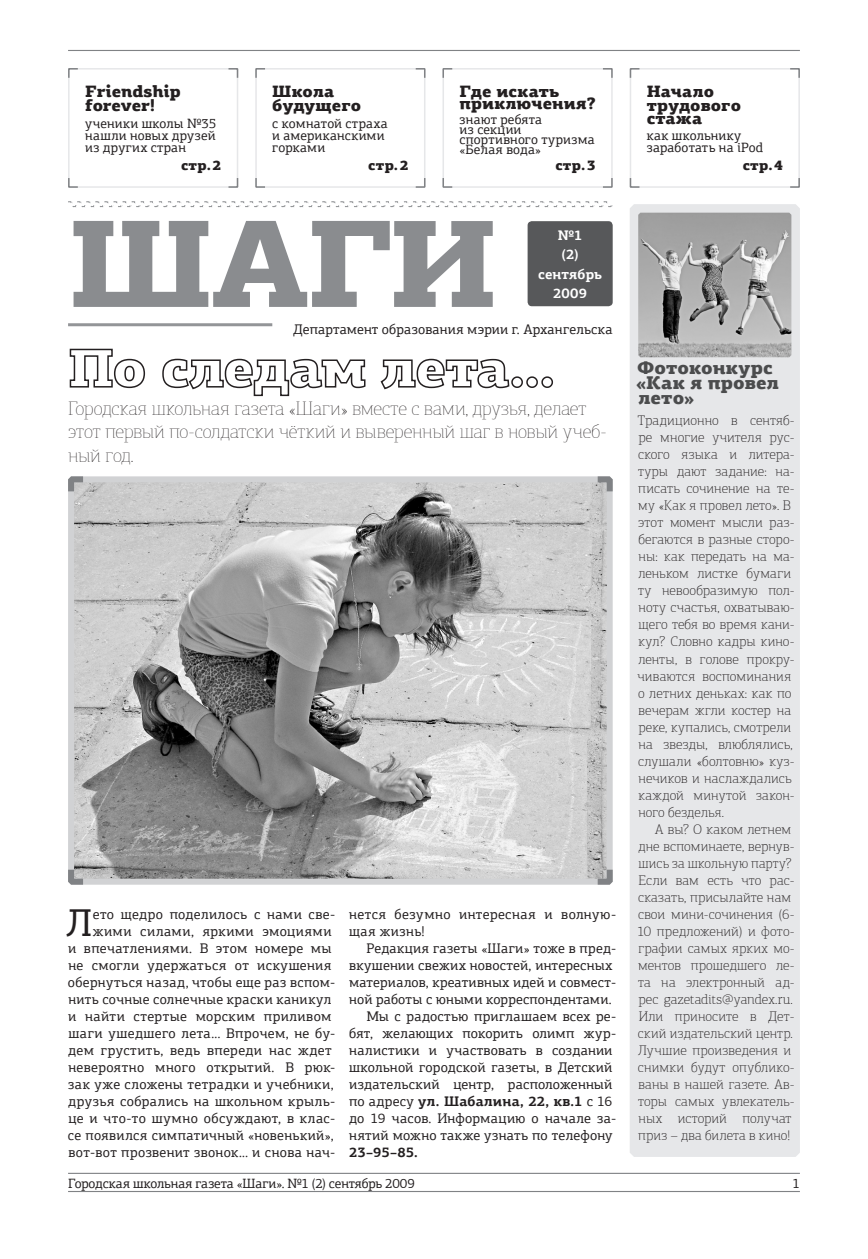
<style>
.page{position:relative;width:868px;height:1259px;background:#fff}
.page>*{position:absolute;margin:0;border:0;box-sizing:border-box;transform-origin:0 0}
.t1{font:900 124.65px "PF Agora Slab Pro";color:#8a8c8f}
.t2{font:38.85px "PF Agora Slab Pro";color:#231f20}
.t3{font:100 19.5px/23.4px "PF Agora Slab Pro";letter-spacing:-.005em;color:#231f20}
.t4{font:900 18.45px/15px "PF Agora Slab Pro";letter-spacing:.005em;color:#4b4c4d}
.t5{font:900 16.5px/13.6px "PF Agora Slab Pro";letter-spacing:.005em;color:#231f20}
.t6{font:13.95px/17px "PF Agora Slab Pro";letter-spacing:.02em;color:#231f20;text-align:right}
.t7{font:100 13.95px/17px "PF Agora Slab Pro";letter-spacing:.01em;color:#231f20}
.t8{font:700 13.95px "PF Agora Slab Pro";letter-spacing:.01em;color:#231f20}
.t9{font:900 13.95px "PF Agora Slab Pro";letter-spacing:.02em;color:#231f20}
.t10{font:700 13.95px/19.2px "PF Agora Slab Pro";letter-spacing:.01em;color:#fff;text-align:center}
.t11{font:13.5px/12.1px "PF Agora Slab Pro";letter-spacing:.01em;color:#231f20}
.t12{font:13.5px "PF Agora Slab Pro";letter-spacing:-.01em;color:#231f20}
.s1{font-weight:400}
</style>
<div class="page">
<hr style="left:68px;top:1191px;width:731px;height:1px;background:#808285">
<hr style="left:68px;top:1172px;width:731px;height:2px;background:#808285">
<hr style="left:68px;top:50px;width:731px;height:1px;background:#808285">
<div style="left:630px;top:204px;width:169px;height:953px;background:#e6e7e9"></div>
<svg style="left:68px;top:201px;width:544px;height:6px"></svg>
<img style="left:638px;top:213px;width:153px;height:144px">
<div style="left:527px;top:221px;width:85px;height:85px;background:#57585a;border-radius:4px"></div>
<hr style="left:68px;top:323px;width:204px;height:3px;background:#939598">
<svg style="left:69px;top:348px;width:77px;height:41px"></svg>
<svg style="left:162px;top:358px;width:204px;height:39px"></svg>
<svg style="left:380px;top:358px;width:173px;height:32px"></svg>
<svg style="left:68px;top:68px;width:171px;height:120px"></svg>
<svg style="left:255px;top:68px;width:171px;height:120px"></svg>
<svg style="left:629px;top:68px;width:171px;height:120px"></svg>
<svg style="left:442px;top:68px;width:171px;height:120px"></svg>
<svg style="left:68px;top:476px;width:545px;height:409px;background:#aeaeaf"></svg>
<p class="t5" style="left:85px;top:85px;width:97px">Friendship forever!</p>
<p class="t11" style="left:85px;top:117px;width:133px;text-align:justify">ученики школы №35 нашли новых друзей из других стран</p>
<p class="t9" style="left:181px;top:156px;width:42px">cтр.2</p>
<p class="t5" style="left:272px;top:85px;width:90px">Школа будущего</p>
<p class="t11" style="left:272px;top:117px;width:117px">с комнатой страха и американскими горками</p>
<p class="t9" style="left:368px;top:156px;width:42px">cтр.2</p>
<p class="t5" style="left:459px;top:86px;width:138px;line-height:11.7px">Где искать приключения?</p>
<p class="t11" style="left:459px;top:114px;width:137px;line-height:10.2px">знают ребята<br>из секции спортивного туризма «Белая вода»</p>
<p class="t9" style="left:555px;top:156px;width:42px">cтр.3</p>
<h1 class="t1" style="left:68px;top:182px;width:431px">ШАГИ</h1>
<p class="t6" style="left:293px;top:320px;width:321px">Департамент образования мэрии г. Архангельска</p>
<p class="t10" style="left:538px;top:226px;width:66px">№1<br>(2) cентябрь<br>2009</p>
<h3 class="t3" style="left:68px;top:396px;width:540px">Городская школьная газета «Шаги» вместе с вами, друзья, делает этот первый по-солдатски чёткий и выверенный шаг в новый учеб&shy;ный год.</h3>
<p class="t6" style="left:68px;top:905px;width:269px">ето щедро поделилось с нами све&shy;жими силами, яркими эмоциями<br>и впечатлениями. В этом номере мы не смогли удержаться от искушения обернуться назад, чтобы еще раз вспом&shy;нить сочные солнечные краски каникул и найти стертые морским приливом шаги ушедшего лета… Впрочем, не бу&shy;дем грустить, ведь впереди нас ждет невероятно много открытий. В рюк&shy;зак уже сложены тетрадки и учебники, друзья собрались на школьном крыль&shy;це и что‑то шумно обсуждают, в клас&shy;се появился симпатичный «новенький», вот-вот прозвенит звонок… и снова нач-</p>
<p class="t6" style="left:349px;top:905px;width:268px;text-align:left">нется безумно интересная и волную&shy;щая жизнь!</p>
<h2 class="t2" style="left:66px;top:898px;width:28px">Л</h2>
<p class="t6" style="left:366px;top:939px;width:251px">Редакция газеты «Шаги» тоже в пред-</p>
<p class="t6" style="left:349px;top:956px;width:264px">вкушении свежих новостей, интересных</p>
<p class="t6" style="left:349px;top:973px;width:268px">материалов, креативных идей и совмест-</p>
<p class="t6" style="left:349px;top:990px;width:264px">ной работы с юными корреспондентами.</p>
<p class="t6" style="left:366px;top:1007px;width:251px">Мы с радостью приглашаем всех ре-</p>
<p class="t6" style="left:349px;top:1024px;width:268px">бят, желающих покорить олимп жур-</p>
<p class="t6" style="left:349px;top:1041px;width:265px">налистики и участвовать в создании</p>
<p class="t6" style="left:349px;top:1058px;width:264px">школьной городской газеты, в Детский</p>
<p class="t6" style="left:349px;top:1075px;width:265px">издательский центр, расположенный</p>
<p class="t8" style="left:349px;top:1092px;width:265px"><span class="s1">по адресу</span> ул. Шабалина, 22, кв.1 <span class="s1">с 16</span></p>
<p class="t6" style="left:349px;top:1109px;width:268px">до 19 часов. Информацию о начале за-</p>
<p class="t6" style="left:349px;top:1126px;width:265px">нятий можно также узнать по телефону</p>
<p class="t8" style="left:349px;top:1143px;width:70px">23–95–85.</p>
<p class="t5" style="left:646px;top:85px;width:96px">Начало трудового стажа</p>
<p class="t11" style="left:646px;top:130px;width:118px">как школьнику заработать на iPod</p>
<p class="t9" style="left:742px;top:156px;width:42px">cтр.4</p>
<h3 class="t4" style="left:636px;top:360px;width:144px">Фотоконкурс «Как я провел лето»</h3>
<p class="t7" style="left:637px;top:412px;width:159px">Традиционно в сентяб&shy;ре многие учителя рус&shy;ского языка и литера&shy;туры дают задание: на&shy;писать сочинение на те&shy;му «Как я провел лето». В этот момент мысли раз&shy;бегаются в разные сторо&shy;ны: как передать на ма&shy;леньком листке бумаги ту невообразимую пол&shy;ноту счастья, охватываю&shy;щего тебя во время кани&shy;кул? Словно кадры кино&shy;ленты, в голове прокру&shy;чиваются воспоминания о летних деньках: как по вечерам жгли костер на реке, купались, смотрели на звезды, влюблялись, слушали «болтовню» куз&shy;нечиков и наслаждались каждой минутой закон&shy;ного безделья.</p>
<p class="t7" style="left:637px;top:820px;width:159px;text-indent:18px">А вы? О каком летнем дне вспоминаете, вернув&shy;шись за школьную парту?<br>Если вам есть что рас&shy;сказать, присылайте нам свои мини-сочинения (6-<br>10 предложений) и фото&shy;графии самых ярких мо&shy;ментов прошедшего ле&shy;та на электронный ад&shy;рес gazetadits@yandex.ru.<br>Или приносите в Дет&shy;ский издательский центр.<br>Лучшие произведения и снимки будут опублико&shy;ваны в нашей газете. Ав&shy;торы самых увлекатель&shy;ных историй получат приз – два билета в кино!</p>
<p class="t12" style="left:68px;top:1174px;width:348px">Городская школьная газета «Шаги». №1 (2) сентябрь 2009</p>
<p class="t11" style="left:792px;top:1176px;width:9px">1</p>
</div>
